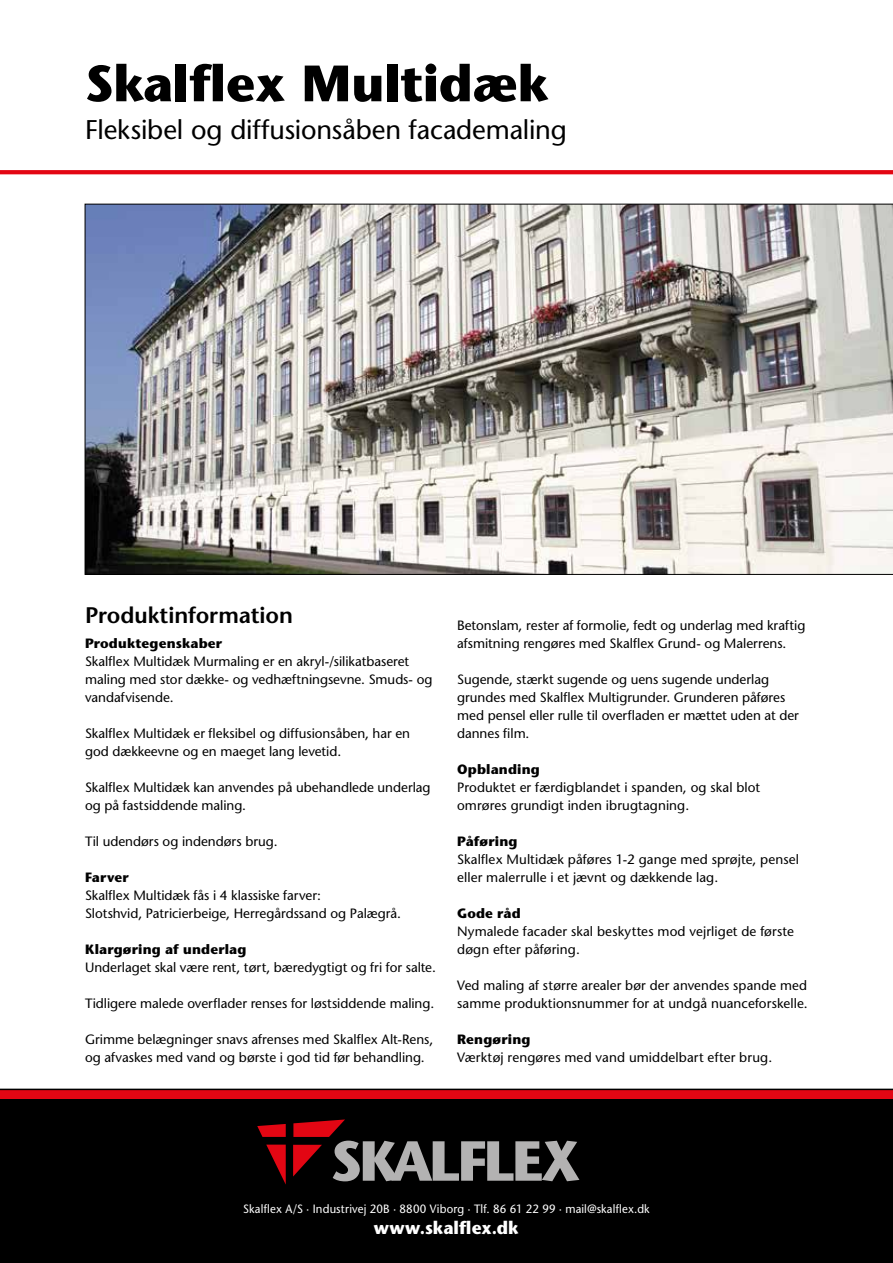
<style>
.page{position:relative;width:893px;height:1263px;background:#fff}
.page>*{position:absolute;margin:0;border:0;box-sizing:border-box;transform-origin:0 0}
.t1{font:700 51px "Stone Sans";letter-spacing:-.005em;color:#000}
.t2{font:27px "Stone Sans";letter-spacing:-.005em;color:#000}
.t3{font:600 22.5px "Stone Sans";color:#000}
.t4{font:700 18px "Stone Sans";letter-spacing:.005em;color:#fff;scale:.95 1}
.t5{font:13.5px/18px "Stone Sans";color:#000}
.t6{font:700 13.5px "Stone Sans";letter-spacing:.015em;color:#000}
.t7{font:12px "Stone Sans";letter-spacing:.015em;color:#fff;scale:.95 1}
</style>
<div class="page">
<div style="left:0;top:1097px;width:893px;height:166px;background:#000"></div>
<div style="left:0;top:1090px;width:893px;height:9px;background:#e30613"></div>
<hr style="left:0;top:1089px;width:893px;height:1px;background:#000">
<img style="left:85px;top:204px;width:808px;height:371px">
<svg style="left:0;top:170px;width:893px;height:4px;background:#e30b18"></svg>
<svg style="left:257px;top:1124px;width:29px;height:13px"></svg>
<svg style="left:266px;top:1144px;width:20px;height:40px"></svg>
<svg style="left:293px;top:1119px;width:286px;height:62px"></svg>
<h1 class="t1" style="left:85px;top:51px;width:466px">Skalflex Multidæk</h1>
<h2 class="t2" style="left:85px;top:113px;width:483px">Fleksibel og diffusionsåben facademaling</h2>
<h3 class="t3" style="left:85px;top:601px;width:209px">Produktinformation</h3>
<p class="t6" style="left:85px;top:635px;width:139px">Produktegenskaber</p>
<p class="t5" style="left:85px;top:652px;width:349px">Skalflex Multidæk Murmaling er en akryl-/silikatbaseret maling med stor dække- og vedhæftningsevne. Smuds- og vandafvisende.</p>
<p class="t5" style="left:85px;top:724px;width:327px">Skalflex Multidæk er fleksibel og diffusionsåben, har en god dækkeevne og en maeget lang levetid.</p>
<p class="t5" style="left:85px;top:778px;width:347px">Skalflex Multidæk kan anvendes på ubehandlede underlag og på fastsiddende maling.</p>
<p class="t5" style="left:85px;top:832px;width:194px">Til udendørs og indendørs brug.</p>
<p class="t6" style="left:85px;top:869px;width:45px">Farver</p>
<p class="t5" style="left:85px;top:886px;width:318px">Skalflex Multidæk fås i 4 klassiske farver:<br>Slotshvid, Patricierbeige, Herregårdssand og Palægrå.</p>
<p class="t6" style="left:85px;top:941px;width:163px">Klargøring af underlag</p>
<p class="t5" style="left:85px;top:958px;width:352px">Underlaget skal være rent, tørt, bæredygtigt og fri for salte.</p>
<p class="t5" style="left:85px;top:994px;width:351px">Tidligere malede overflader renses for løstsiddende maling.</p>
<p class="t5" style="left:85px;top:1030px;width:350px">Grimme belægninger snavs afrenses med Skalflex Alt-Rens, og afvaskes med vand og børste i god tid før behandling.</p>
<p class="t5" style="left:457px;top:616px;width:350px">Betonslam, rester af formolie, fedt og underlag med kraftig afsmitning rengøres med Skalflex Grund- og Malerrens.</p>
<p class="t5" style="left:457px;top:670px;width:343px">Sugende, stærkt sugende og uens sugende underlag grundes med Skalflex Multigrunder. Grunderen påføres med pensel eller rulle til overfladen er mættet uden at der dannes film.</p>
<p class="t6" style="left:457px;top:761px;width:84px">Opblanding</p>
<p class="t5" style="left:457px;top:778px;width:305px">Produktet er færdigblandet i spanden, og skal blot omrøres grundigt inden ibrugtagning.</p>
<p class="t6" style="left:457px;top:833px;width:62px">Påføring</p>
<p class="t5" style="left:457px;top:850px;width:343px">Skalflex Multidæk påføres 1-2 gange med sprøjte, pensel eller malerrulle i et jævnt og dækkende lag.</p>
<p class="t6" style="left:457px;top:905px;width:65px">Gode råd</p>
<p class="t5" style="left:457px;top:922px;width:338px">Nymalede facader skal beskyttes mod vejrliget de første døgn efter påføring.</p>
<p class="t5" style="left:457px;top:976px;width:352px">Ved maling af større arealer bør der anvendes spande med samme produktionsnummer for at undgå nuanceforskelle.</p>
<p class="t6" style="left:457px;top:1031px;width:75px">Rengøring</p>
<p class="t5" style="left:457px;top:1048px;width:317px">Værktøj rengøres med vand umiddelbart efter brug.</p>
<p class="t7" style="left:243px;top:1201px;width:429px">Skalflex A/S · Industrivej 20B · 8800 Viborg · Tlf. 86 61 22 99 · mail@skalflex.dk</p>
<h3 class="t4" style="left:374px;top:1217px;width:154px">www.skalflex.dk</h3>
</div>
